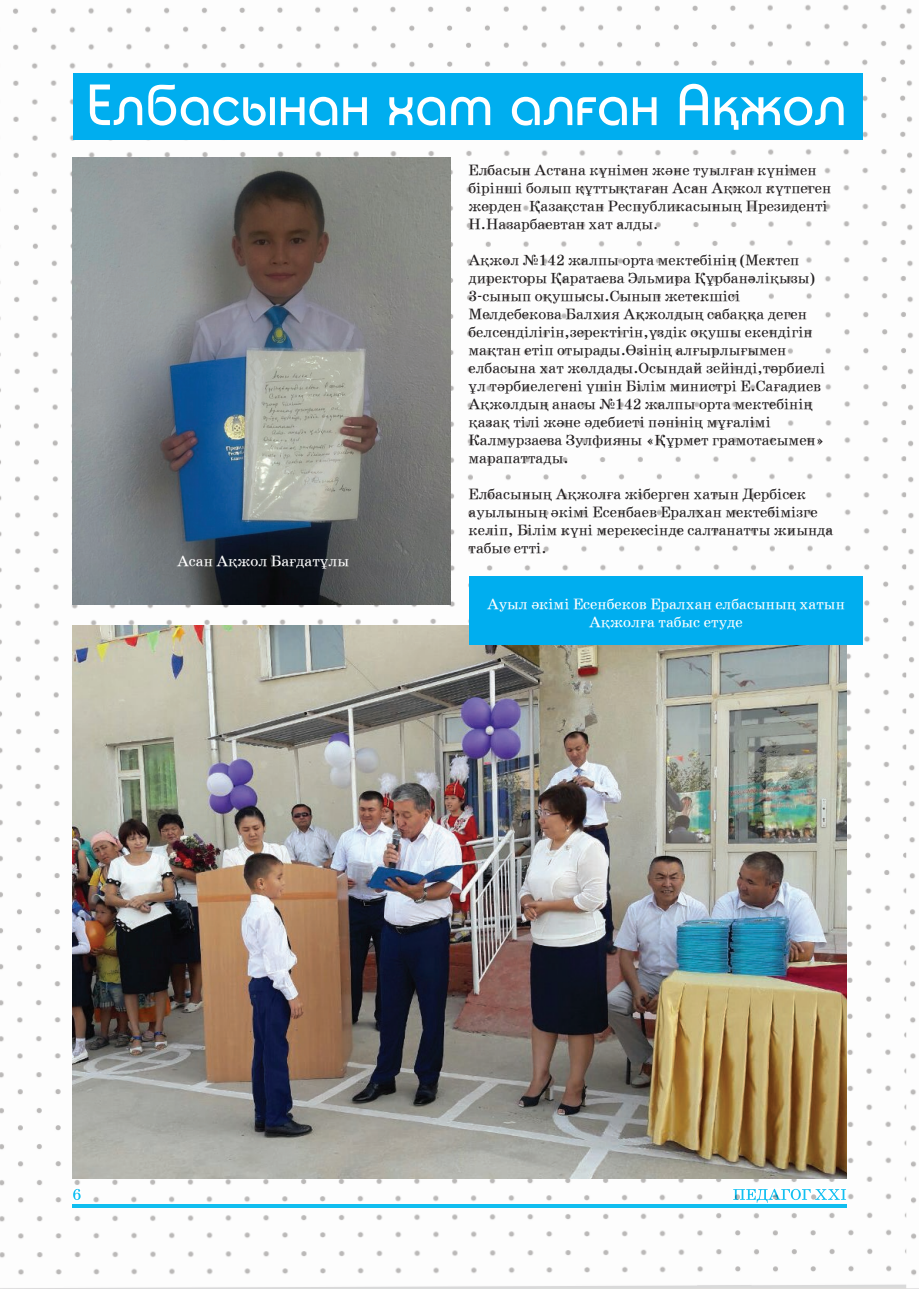
<style>
.page{position:relative;width:919px;height:1289px;background:#fff}
.page>*{position:absolute;margin:0;border:0;box-sizing:border-box;transform-origin:0 0}
.t1{font:56.4px "KZ Taurus";color:#fff}
.t2{font:15px/18px "School Book KZ";color:#231f20}
.t3{font:15px/18px "School Book KZ";color:#fff;text-align:center}
</style>
<div class="page">
<img style="left:906px;top:8px;width:11px;height:1280px">
<img style="left:0;top:6px;width:359px;height:351px">
<img style="left:371px;top:5px;width:366px;height:353px">
<img style="left:748px;top:4px;width:158px;height:871px">
<img style="left:0;top:368px;width:371px;height:349px">
<img style="left:371px;top:358px;width:378px;height:267px">
<img style="left:0;top:729px;width:61px;height:349px">
<img style="left:751px;top:875px;width:155px;height:413px">
<img style="left:0;top:1089px;width:696px;height:199px">
<img style="left:696px;top:1178px;width:55px;height:110px">
<hr style="left:72px;top:1204px;width:774px;height:3px;background:#10bef0">
<img style="left:733px;top:1188px;width:113px;height:14px">
<svg style="left:73px;top:1188px;width:8px;height:11px"></svg>
<div style="left:73px;top:73px;width:789px;height:67px;background:#00aeef"></div>
<img style="left:72px;top:625px;width:774px;height:553px">
<div style="left:469px;top:576px;width:393px;height:68px;background:#00aeef"></div>
<img style="left:72px;top:157px;width:378px;height:447px">
<h1 class="t1" style="left:86px;top:76px;width:761px">Елбасынан хат алєан Аќжол</h1>
<p class="t3" style="left:177px;top:552px;width:174px">Асан Ақжол Бағдатұлы</p>
<p class="t2" style="left:468px;top:161px;width:364px">Елбасын Астана күнімен және туылған күнімен бірінші болып құттықтаған Асан Ақжол күтпеген жерден Қазақстан Республикасының Президенті Н.Назарбаевтан хат алды.</p>
<p class="t2" style="left:468px;top:251px;width:358px">Ақжол №142 жалпы орта мектебінің (Мектеп директоры Қаратаева Эльмира Құрбанәліқызы)<br>3-сынып оқушысы.Сынып жетекшісі Мелдебекова Балхия Ақжолдың сабаққа деген белсенділігін,зеректігін,үздік оқушы екендігін мақтан етіп отырады.Өзінің алғырлығымен елбасына хат жолдады.Осындай зейінді,тәрбиелі ұл тәрбиелегені үшін Білім министрі Е.Сағадиев Ақжолдың анасы №142 жалпы орта мектебінің қазақ тілі және әдебиеті пәнінің мұғалімі Калмурзаева Зулфияны «Құрмет грамотасымен» марапаттады.</p>
<p class="t2" style="left:468px;top:485px;width:366px">Елбасының Ақжолға жіберген хатын Дербісек ауылының әкімі Есенбаев Ералхан мектебімізге келіп, Білім күні мерекесінде салтанатты жиында табыс етті.</p>
<p class="t3" style="left:487px;top:595px;width:359px">Ауыл әкімі Есенбеков Ералхан елбасының хатын<br>Ақжолға табыс етуде</p>
</div>
